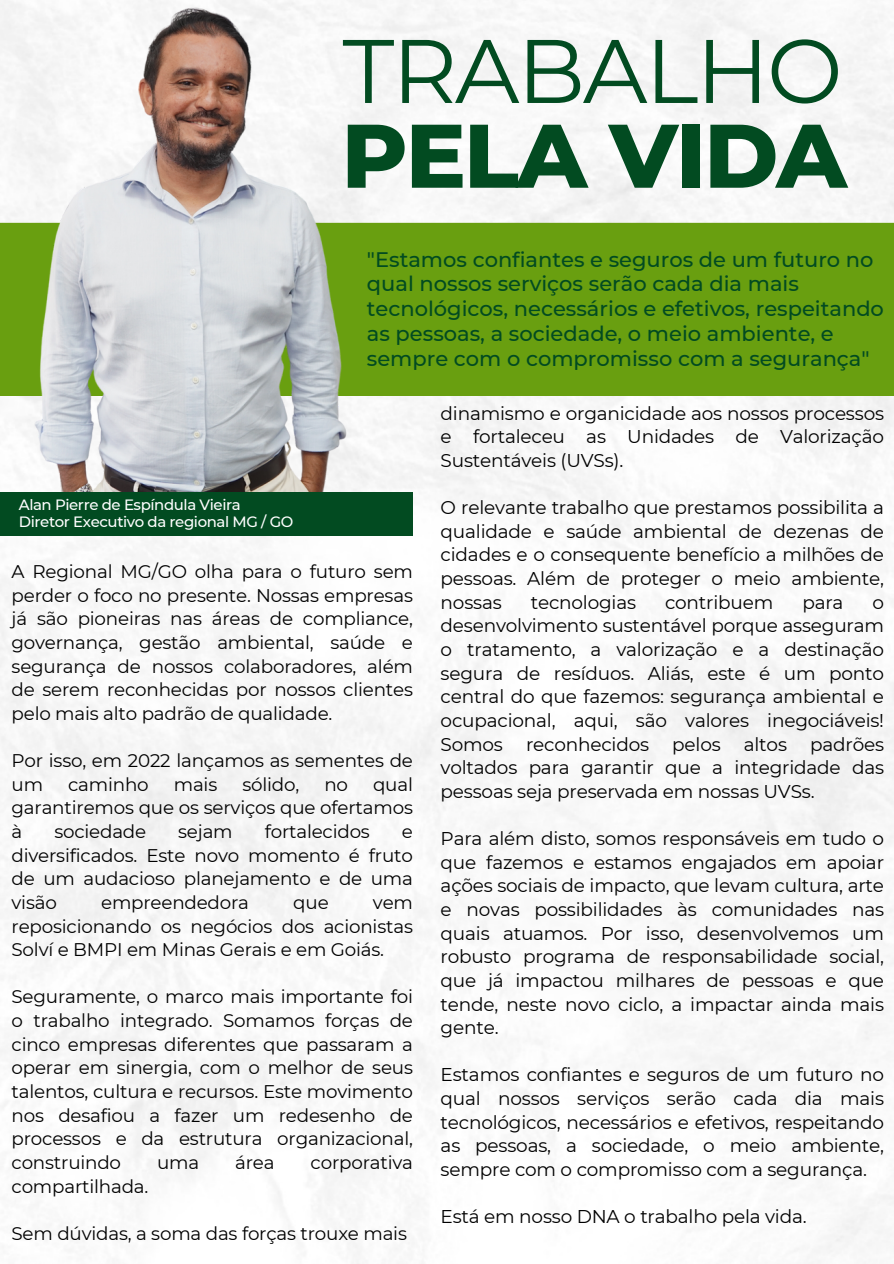
<style>
.page{position:relative;width:894px;height:1264px;background:#fff}
.page>*{position:absolute;margin:0;border:0;box-sizing:border-box;transform-origin:0 0}
.t1{font:800 90px "Montserrat";letter-spacing:-.025em;color:#024b21}
.t2{font:90px "Montserrat";letter-spacing:-.025em;color:#024b21}
.t3{font:500 21px/24.8px "Montserrat";color:#024b21}
.t4{font:18.45px/23.7px "Montserrat";letter-spacing:-.01em;color:#000;text-align:justify}
.t5{font:18.3px/23.7px "Montserrat";letter-spacing:-.01em;color:#000;text-align:justify}
.t6{font:500 15px "Montserrat";letter-spacing:-.025em;color:#fff}
</style>
<div class="page">
<img style="left:0;top:0;width:893px;height:1263px">
<div style="left:562px;top:223px;width:331px;height:173px;background:#699f10"></div>
<img style="left:0;top:0;width:562px;height:522px">
<div style="left:0;top:492px;width:412px;height:44px;background:#024b21"></div>
<h4 class="t2" style="left:342px;top:16px;width:501px">TRABALHO</h4>
<h2 class="t1" style="left:341px;top:101px;width:507px">PELA VIDA</h2>
<h1 class="t3" style="left:367px;top:247px;width:518px">"Estamos confiantes e seguros de um futuro no qual nossos serviços serão cada dia mais tecnológicos, necessários e efetivos, respeitando as pessoas, a sociedade, o meio ambiente, e sempre com o compromisso com a segurança"</h1>
<h4 class="t6" style="left:19px;top:495px;width:223px">Alan Pierre de Espíndula Vieira</h4>
<h4 class="t6" style="left:19px;top:512px;width:276px">Diretor Executivo da regional MG / GO</h4>
<h3 class="t5" style="left:12px;top:559px;width:403px">A Regional MG/GO olha para o futuro sem perder o foco no presente. Nossas empresas já são pioneiras nas áreas de compliance, governança, gestão ambiental, saúde e segurança de nossos colaboradores, além de serem reconhecidas por nossos clientes pelo mais alto padrão de qualidade.</h3>
<h4 class="t5" style="left:12px;top:748px;width:403px">Por isso, em 2022 lançamos as sementes de um</h4>
<h4 class="t5" style="left:12px;top:772px;width:403px;text-indent:361px">qual garantiremos que os serviços que ofertamos à</h4>
<h4 class="t5" style="left:68px;top:772px;width:82px">caminho</h4>
<h4 class="t5" style="left:174px;top:772px;width:45px">mais</h4>
<h4 class="t5" style="left:242px;top:772px;width:58px">sólido,</h4>
<h4 class="t5" style="left:324px;top:772px;width:25px">no</h4>
<h4 class="t5" style="left:54px;top:819px;width:93px">sociedade</h4>
<h4 class="t5" style="left:178px;top:819px;width:56px">sejam</h4>
<h4 class="t5" style="left:264px;top:819px;width:107px">fortalecidos</h4>
<h4 class="t5" style="left:12px;top:819px;width:403px;text-indent:390px">e diversificados. Este novo momento é fruto de um audacioso planejamento e de uma visão</h4>
<h4 class="t5" style="left:101px;top:890px;width:149px">empreendedora</h4>
<h4 class="t5" style="left:293px;top:890px;width:37px">que</h4>
<h4 class="t5" style="left:12px;top:890px;width:403px;text-indent:361px">vem reposicionando os negócios dos acionistas Solví e BMPI em Minas Gerais e em Goiás.</h4>
<h4 class="t5" style="left:12px;top:985px;width:403px">Seguramente, o marco mais importante foi o trabalho integrado. Somamos forças de cinco empresas diferentes que passaram a operar em sinergia, com o melhor de seus talentos, cultura e recursos. Este movimento nos desafiou a fazer um redesenho de processos e da estrutura organizacional, construindo</h4>
<h4 class="t5" style="left:157px;top:1150px;width:44px">uma</h4>
<h4 class="t5" style="left:235px;top:1150px;width:41px">área</h4>
<h4 class="t5" style="left:310px;top:1150px;width:104px">corporativa</h4>
<h4 class="t5" style="left:12px;top:1174px;width:138px">compartilhada.</h4>
<h4 class="t5" style="left:12px;top:1221px;width:397px">Sem dúvidas, a soma das forças trouxe mais</h4>
<h4 class="t4" style="left:440px;top:401px;width:445px">dinamismo e organicidade aos nossos processos e fortaleceu as Unidades de Valorização Sustentáveis (UVSs).</h4>
<h4 class="t4" style="left:440px;top:495px;width:445px">O relevante trabalho que prestamos possibilita a qualidade e saúde ambiental de dezenas de cidades e o consequente benefício a milhões de pessoas. Além de proteger o meio ambiente, nossas</h4>
<h4 class="t4" style="left:530px;top:590px;width:107px">tecnologias</h4>
<h4 class="t4" style="left:665px;top:590px;width:110px">contribuem</h4>
<h4 class="t4" style="left:802px;top:590px;width:43px">para</h4>
<h4 class="t4" style="left:440px;top:590px;width:445px;text-indent:431px">o desenvolvimento sustentável porque asseguram o tratamento, a valorização e a destinação segura de resíduos. Aliás, este é um ponto central do que fazemos: segurança ambiental e ocupacional, aqui, são valores inegociáveis!<br>Somos</h4>
<h4 class="t4" style="left:440px;top:732px;width:445px;text-indent:369px">padrões voltados para garantir que a integridade das pessoas seja preservada em nossas UVSs.</h4>
<p class="t4" style="left:440px;top:826px;width:445px">Para além disto, somos responsáveis em tudo o que fazemos e estamos engajados em apoiar ações sociais de impacto, que levam cultura, arte e novas possibilidades às comunidades nas quais atuamos. Por isso, desenvolvemos um robusto programa de responsabilidade social, que já impactou milhares de pessoas e que tende, neste novo ciclo, a impactar ainda mais gente.</p>
<p class="t4" style="left:440px;top:1062px;width:445px">Estamos confiantes e seguros de um futuro no qual nossos serviços serão cada dia mais tecnológicos, necessários e efetivos, respeitando as pessoas, a sociedade, o meio ambiente, sempre com o compromisso com a segurança.</p>
<h4 class="t4" style="left:440px;top:1204px;width:367px">Está em nosso DNA o trabalho pela vida.</h4>
<h4 class="t4" style="left:526px;top:732px;width:124px">reconhecidos</h4>
<h4 class="t4" style="left:672px;top:732px;width:50px">pelos</h4>
<h4 class="t4" style="left:743px;top:732px;width:45px">altos</h4>
</div>
